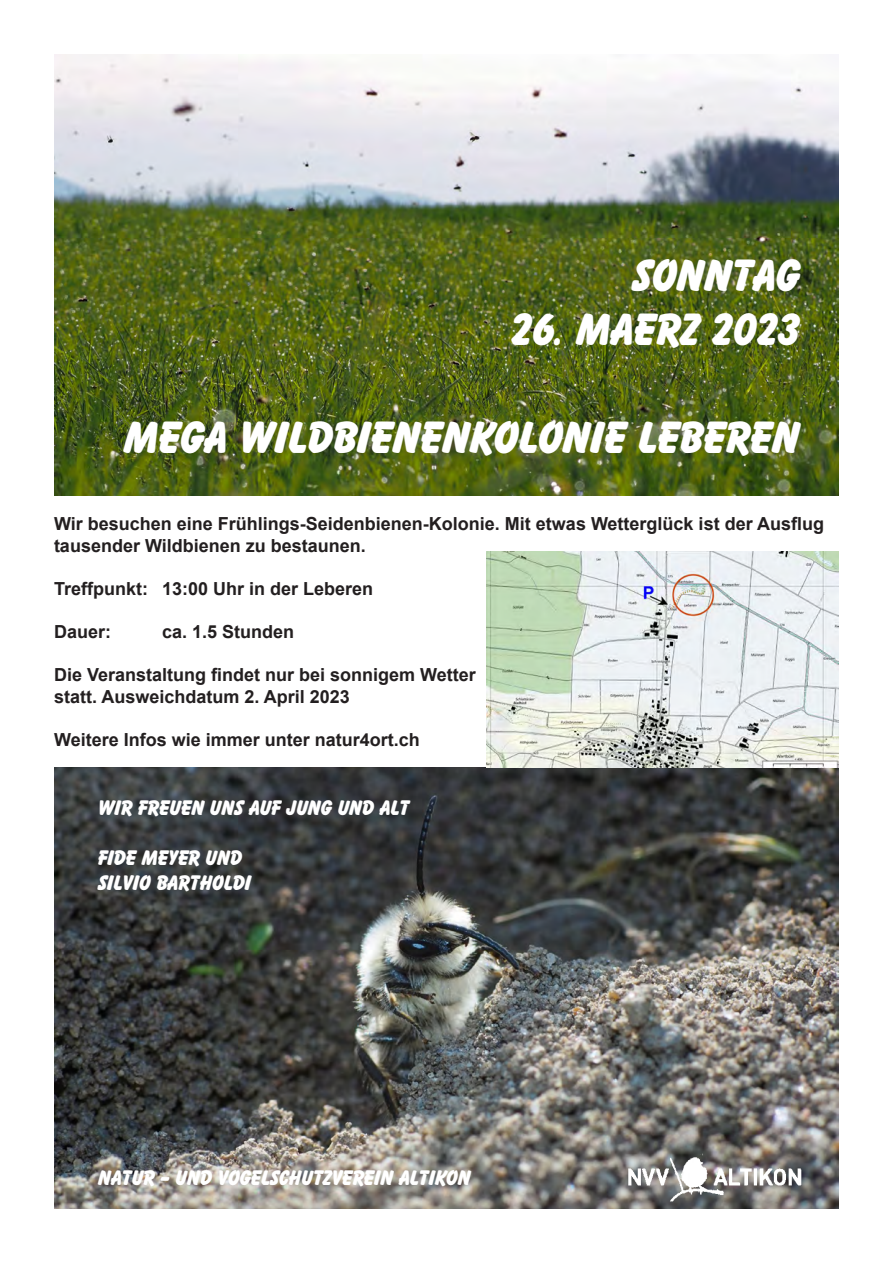
<style>
.page{position:relative;width:893px;height:1263px;background:#fff}
.page>*{position:absolute;margin:0;border:0;box-sizing:border-box;transform-origin:0 0}
.t1{font:45px "BA10";color:#fff}
.t2{font:21px "BA10";color:#fff}
.t3{font:700 18px/21.6px "Arial";color:#231f20}
</style>
<div class="page">
<img style="left:54px;top:54px;width:785px;height:441px">
<img style="left:54px;top:767px;width:785px;height:442px">
<img style="left:487px;top:552px;width:352px;height:215px">
<img style="left:605px;top:1137px;width:218px;height:72px">
<p class="t1" style="left:629px;top:248px;width:169px">SONNTAG</p>
<p class="t1" style="left:508px;top:302px;width:290px">26. MAERZ 2023</p>
<p class="t1" style="left:121px;top:410px;width:677px">MEGA WILDBIENENKOLONIE LEBEREN</p>
<p class="t3" style="left:54px;top:514px;width:771px">Wir besuchen eine Frühlings-Seidenbienen-Kolonie. Mit etwas Wetterglück ist der Ausflug tausender Wildbienen zu bestaunen.</p>
<p class="t3" style="left:54px;top:578px;width:321px">Treffpunkt: 13:00 Uhr in der Leberen</p>
<p class="t3" style="left:54px;top:622px;width:59px">Dauer:</p>
<p class="t3" style="left:162px;top:622px;width:134px">ca. 1.5 Stunden</p>
<p class="t3" style="left:54px;top:665px;width:423px">Die Veranstaltung findet nur bei sonnigem Wetter</p>
<p class="t3" style="left:54px;top:686px;width:297px">statt. Ausweichdatum 2. April 2023</p>
<p class="t3" style="left:54px;top:730px;width:367px">Weitere Infos wie immer unter natur4ort.ch</p>
<p class="t2" style="left:97px;top:795px;width:313px">WIR FREUEN UNS AUF JUNG UND ALT</p>
<p class="t2" style="left:97px;top:845px;width:145px">FIDE MEYER UND</p>
<p class="t2" style="left:97px;top:870px;width:154px">SILVIO BARTHOLDI</p>
<p class="t2" style="left:97px;top:1165px;width:374px">NATUR - UND VOGELSCHUTZVEREIN ALTIKON</p>
</div>
